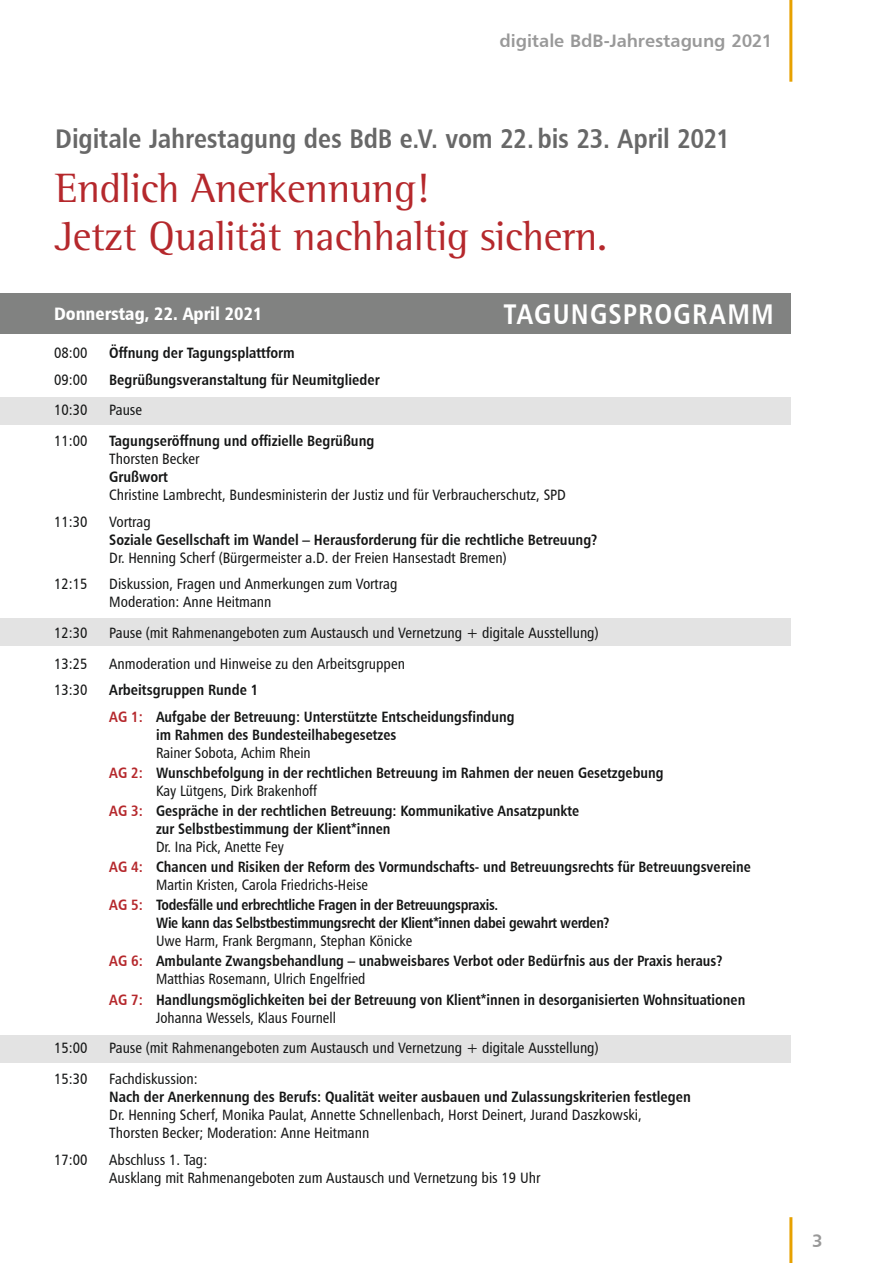
<style>
.page{position:relative;width:893px;height:1263px;background:#fff}
.page>*{position:absolute;margin:0;border:0;box-sizing:border-box;transform-origin:0 0}
.t1{font:42px/48px "Rotis Semi Serif Std";letter-spacing:-.01em;color:#b5282c}
.t2{font:28.5px "Humanist 777 BT Bold Condensed B";letter-spacing:.045em;color:#fff}
.t3{font:27px "Humanist 777 BT Bold Condensed B";letter-spacing:-.005em;color:#686868}
.t4{font:18px "Humanist 777 BT Bold B";letter-spacing:-.005em;color:#999}
.t5{font:18px "Humanist 777 BT Black Condensed B";color:#fff}
.t6{font:15px/18px "Humanist 777 BT Roman Condensed B";color:#151616}
.t7{font:15px/26.5px "Humanist 777 BT Bold Condensed B";color:#151616}
.t8{font:15px/18px "Humanist 777 BT Bold Condensed B";letter-spacing:-.02em;color:#151616}
.s1{color:#b5282c}
</style>
<div class="page">
<div style="left:0;top:293px;width:791px;height:40px;background:#818281"></div>
<div style="left:0;top:619px;width:791px;height:27px;background:#e3e3e3"></div>
<div style="left:0;top:397px;width:791px;height:27px;background:#e3e3e3"></div>
<div style="left:0;top:1035px;width:791px;height:27px;background:#e3e3e3"></div>
<hr style="left:789px;top:1217px;width:3px;height:46px;background:#e7a100">
<hr style="left:789px;top:0;width:3px;height:82px;background:#e7a100">
<p class="t4" style="left:499px;top:29px;width:274px">digitale BdB-Jahrestagung 2021</p>
<h3 class="t3" style="left:55px;top:122px;width:676px">Digitale Jahrestagung des BdB e.V. vom 22.bis 23. April 2021</h3>
<h1 class="t1" style="left:55px;top:165px;width:553px">Endlich Anerkennung!<br>Jetzt Qualität nachhaltig sichern.</h1>
<h2 class="t2" style="left:504px;top:296px;width:272px">TAGUNGSPROGRAMM</h2>
<p class="t5" style="left:54px;top:302px;width:210px">Donnerstag, 22. April 2021</p>
<p class="t6" style="left:54px;top:344px;width:35px">08:00</p>
<p class="t7" style="left:109px;top:339px;width:187px">Öffnung der Tagungsplattform</p>
<p class="t6" style="left:54px;top:370px;width:35px">09:00</p>
<p class="t7" style="left:109px;top:366px;width:272px">Begrüßungsveranstaltung für Neumitglieder</p>
<p class="t6" style="left:54px;top:401px;width:35px">10:30</p>
<p class="t6" style="left:109px;top:401px;width:34px">Pause</p>
<p class="t6" style="left:54px;top:432px;width:35px">11:00</p>
<p class="t7" style="left:109px;top:427px;width:267px">Tagungseröffnung und offizielle Begrüßung</p>
<p class="t6" style="left:109px;top:450px;width:92px">Thorsten Becker</p>
<p class="t7" style="left:109px;top:463px;width:60px">Grußwort</p>
<p class="t6" style="left:109px;top:486px;width:458px">Christine Lambrecht, Bundesministerin der Justiz und für Verbraucherschutz, SPD</p>
<p class="t6" style="left:54px;top:512px;width:35px">11:30</p>
<p class="t6" style="left:109px;top:512px;width:43px">Vortrag</p>
<p class="t7" style="left:109px;top:526px;width:490px">Soziale Gesellschaft im Wandel – Herausforderung für die rechtliche Betreuung?</p>
<p class="t6" style="left:109px;top:548px;width:399px">Dr. Henning Scherf (Bürgermeister a.D. der Freien Hansestadt Bremen)</p>
<p class="t6" style="left:54px;top:575px;width:35px">12:15</p>
<p class="t6" style="left:109px;top:575px;width:290px">Diskussion, Fragen und Anmerkungen zum Vortrag<br>Moderation: Anne Heitmann</p>
<p class="t6" style="left:54px;top:623px;width:35px">12:30</p>
<p class="t6" style="left:109px;top:623px;width:491px">Pause (mit Rahmenangeboten zum Austausch und Vernetzung + digitale Ausstellung)</p>
<p class="t6" style="left:54px;top:654px;width:35px">13:25</p>
<p class="t6" style="left:109px;top:654px;width:297px">Anmoderation und Hinweise zu den Arbeitsgruppen</p>
<p class="t6" style="left:54px;top:681px;width:35px">13:30</p>
<p class="t7" style="left:109px;top:676px;width:407px">Arbeitsgruppen Runde 1<br><span class="s1">AG 1:</span> Aufgabe der Betreuung: Unterstützte Entscheidungsfindung</p>
<p class="t7" style="left:156px;top:721px;width:242px">im Rahmen des Bundesteilhabegesetzes</p>
<p class="t6" style="left:156px;top:743px;width:156px">Rainer Sobota, Achim Rhein</p>
<p class="t7" style="left:109px;top:759px;width:556px"><span class="s1">AG 2:</span> Wunschbefolgung in der rechtlichen Betreuung im Rahmen der neuen Gesetzgebung</p>
<p class="t6" style="left:156px;top:781px;width:162px">Kay Lütgens, Dirk Brakenhoff</p>
<p class="t7" style="left:156px;top:801px;width:425px;line-height:18px;text-indent:-47px"><span class="s1">AG 3:</span> Gespräche in der rechtlichen Betreuung: Kommunikative Ansatzpunkte zur Selbstbestimmung der Klient*innen</p>
<p class="t6" style="left:156px;top:837px;width:129px">Dr. Ina Pick, Anette Fey</p>
<p class="t7" style="left:109px;top:853px;width:643px"><span class="s1">AG 4:</span> Chancen und Risiken der Reform des Vormundschafts- und Betreuungsrechts für Betreuungsvereine</p>
<p class="t6" style="left:156px;top:876px;width:214px">Martin Kristen, Carola Friedrichs-Heise</p>
<p class="t8" style="left:156px;top:896px;width:455px;text-indent:-47px"><span class="s1">AG 5:</span> Todesfälle und erbrechtliche Fragen in der Betreuungspraxis.<br>Wie kann das Selbstbestimmungsrecht der Klient*innen dabei gewahrt werden?</p>
<p class="t6" style="left:156px;top:932px;width:258px">Uwe Harm, Frank Bergmann, Stephan Könicke</p>
<p class="t7" style="left:109px;top:947px;width:615px"><span class="s1">AG 6:</span> Ambulante Zwangsbehandlung – unabweisbares Verbot oder Bedürfnis aus der Praxis heraus?</p>
<p class="t6" style="left:156px;top:970px;width:211px">Matthias Rosemann, Ulrich Engelfried</p>
<p class="t7" style="left:109px;top:986px;width:637px"><span class="s1">AG 7:</span> Handlungsmöglichkeiten bei der Betreuung von Klient*innen in desorganisierten Wohnsituationen</p>
<p class="t6" style="left:156px;top:1008px;width:181px">Johanna Wessels, Klaus Fournell</p>
<p class="t6" style="left:54px;top:1039px;width:35px">15:00</p>
<p class="t6" style="left:109px;top:1039px;width:491px">Pause (mit Rahmenangeboten zum Austausch und Vernetzung + digitale Ausstellung)</p>
<p class="t6" style="left:54px;top:1069px;width:35px">15:30</p>
<p class="t6" style="left:109px;top:1069px;width:90px">Fachdiskussion:</p>
<p class="t7" style="left:109px;top:1083px;width:583px">Nach der Anerkennung des Berufs: Qualität weiter ausbauen und Zulassungskriterien festlegen</p>
<p class="t6" style="left:109px;top:1105px;width:534px">Dr. Henning Scherf, Monika Paulat, Annette Schnellenbach, Horst Deinert, Jurand Daszkowski,<br>Thorsten Becker; Moderation: Anne Heitmann</p>
<p class="t6" style="left:54px;top:1150px;width:35px">17:00</p>
<p class="t6" style="left:109px;top:1150px;width:433px">Abschluss 1. Tag:<br>Ausklang mit Rahmenangeboten zum Austausch und Vernetzung bis 19 Uhr</p>
<p class="t4" style="left:812px;top:1229px;width:12px">3</p>
</div>
